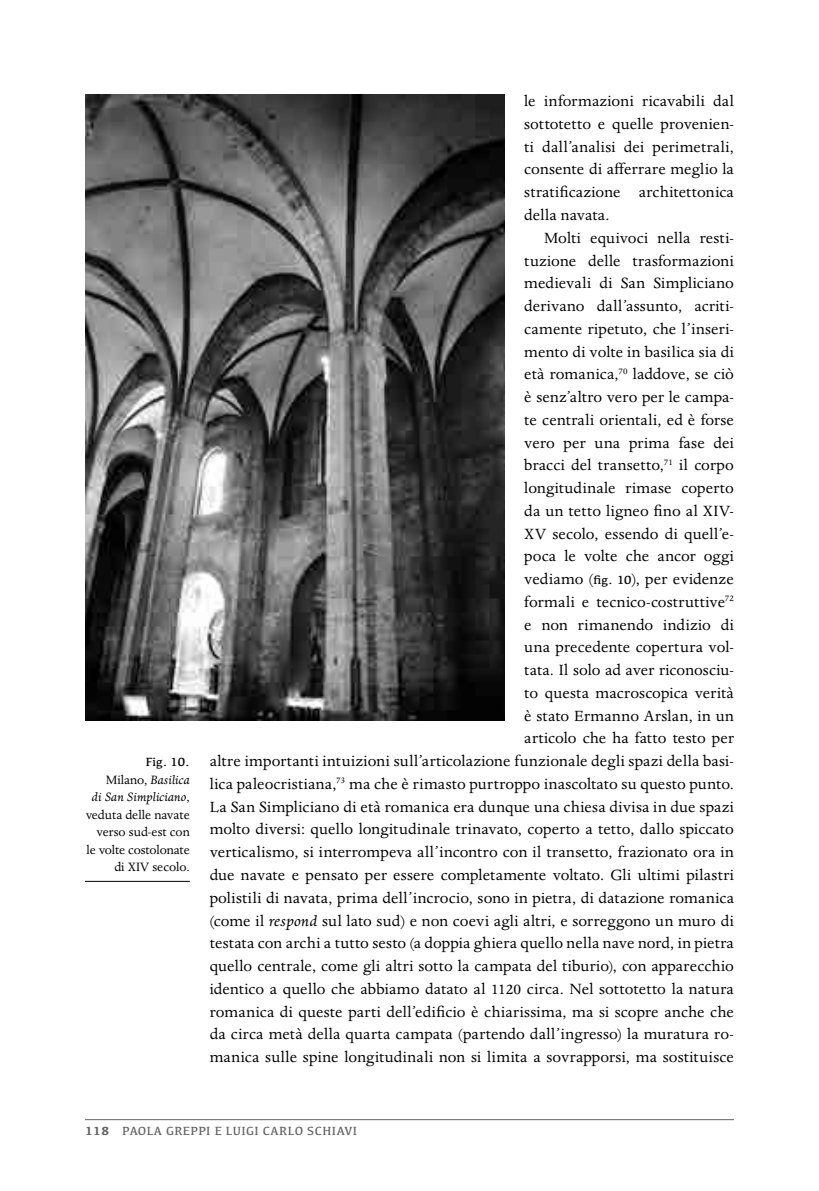
<style>
.page{position:relative;width:819px;height:1191px;background:#fff}
.page>*{position:absolute;margin:0;border:0;box-sizing:border-box;transform-origin:0 0}
.t1{font:17.15px/22.8px "Dante MT Std";letter-spacing:.01em;color:#000;text-align:justify}
.t2{font:14px/17.5px "Dante MT Std";color:#000;text-align:right}
.t3{font:12.25px "Kefa";letter-spacing:.04em;color:#646363}
.t4{font:12.25px "Kefa";color:#000}
.s1{font-style:italic}
.s2{font-family:"Kefa";font-size:12.25px}
.s3{font-weight:700}
</style>
<div class="page">
<hr style="left:85px;top:1119px;width:649px;height:1px;background:#646363">
<img style="left:85px;top:94px;width:419px;height:626px">
<hr style="left:85px;top:881px;width:105px;height:1px;background:#000">
<p class="t4" style="left:146px;top:754px;width:46px">FIG. 10.</p>
<p class="t2" style="left:86px;top:771px;width:106px">Milano, <span class="s1">Basilica<br>di San Simpliciano</span>, veduta delle navate verso sud-est con le volte costolonate di XIV secolo.</p>
<p class="t1" style="left:524px;top:90px;width:211px">le informazioni ricavabili dal sottotetto e quelle provenien&shy;ti dall’analisi dei perimetrali, consente di afferrare meglio la stratificazione architettonica della navata.</p>
<p class="t1" style="left:210px;top:226px;width:526px;text-align:right">Molti equivoci nella resti-<br>tuzione delle trasformazioni<br>medievali di San Simpliciano<br>derivano dall’assunto, acriti-<br>camente ripetuto, che l’inseri-<br>mento di volte in basilica sia di<br>età romanica,<sup>70</sup> laddove, se ciò<br>è senz’altro vero per le campa-<br>te centrali orientali, ed è forse<br>vero per una prima fase dei<br>bracci del transetto,<sup>71</sup> il corpo<br>longitudinale rimase coperto<br>da un tetto ligneo fino al XIV-<br>XV secolo, essendo di quell’e-<br>poca le volte che ancor oggi<br>vediamo (<span class="s2">FIG. 10</span>), per evidenze<br>formali e tecnico-costruttive<sup>72<br></sup>e non rimanendo indizio di<br>una precedente copertura vol-<br>tata. Il solo ad aver riconosciu-<br>to questa macroscopica verità<br>è stato Ermanno Arslan, in un<br>articolo che ha fatto testo per<br>altre importanti intuizioni sull’articolazione funzionale degli spazi della basi&shy;lica paleocristiana,<sup>73</sup> ma che è rimasto purtroppo inascoltato su questo punto.<br>La San Simpliciano di età romanica era dunque una chiesa divisa in due spazi molto diversi: quello longitudinale trinavato, coperto a tetto, dallo spiccato verticalismo, si interrompeva all’incontro con il transetto, frazionato ora in due navate e pensato per essere completamente voltato. Gli ultimi pilastri polistili di navata, prima dell’incrocio, sono in pietra, di datazione romanica (come il <span class="s1">respond</span> sul lato sud) e non coevi agli altri, e sorreggono un muro di testata con archi a tutto sesto (a doppia ghiera quello nella nave nord, in pietra quello centrale, come gli altri sotto la campata del tiburio), con apparecchio identico a quello che abbiamo datato al 1120 circa. Nel sottotetto la natura romanica di queste parti dell’edificio è chiarissima, ma si scopre anche che da circa metà della quarta campata (partendo dall’ingresso) la muratura ro&shy;manica sulle spine longitudinali non si limita a sovrapporsi, ma sostituisce</p>
<p class="t3" style="left:85px;top:1123px;width:187px"><span class="s3">118</span> PAOLA GREPPI E LUIGI CARL</p>
<p class="t3" style="left:294px;top:1123px;width:63px">O SCHIAVI</p>
</div>
